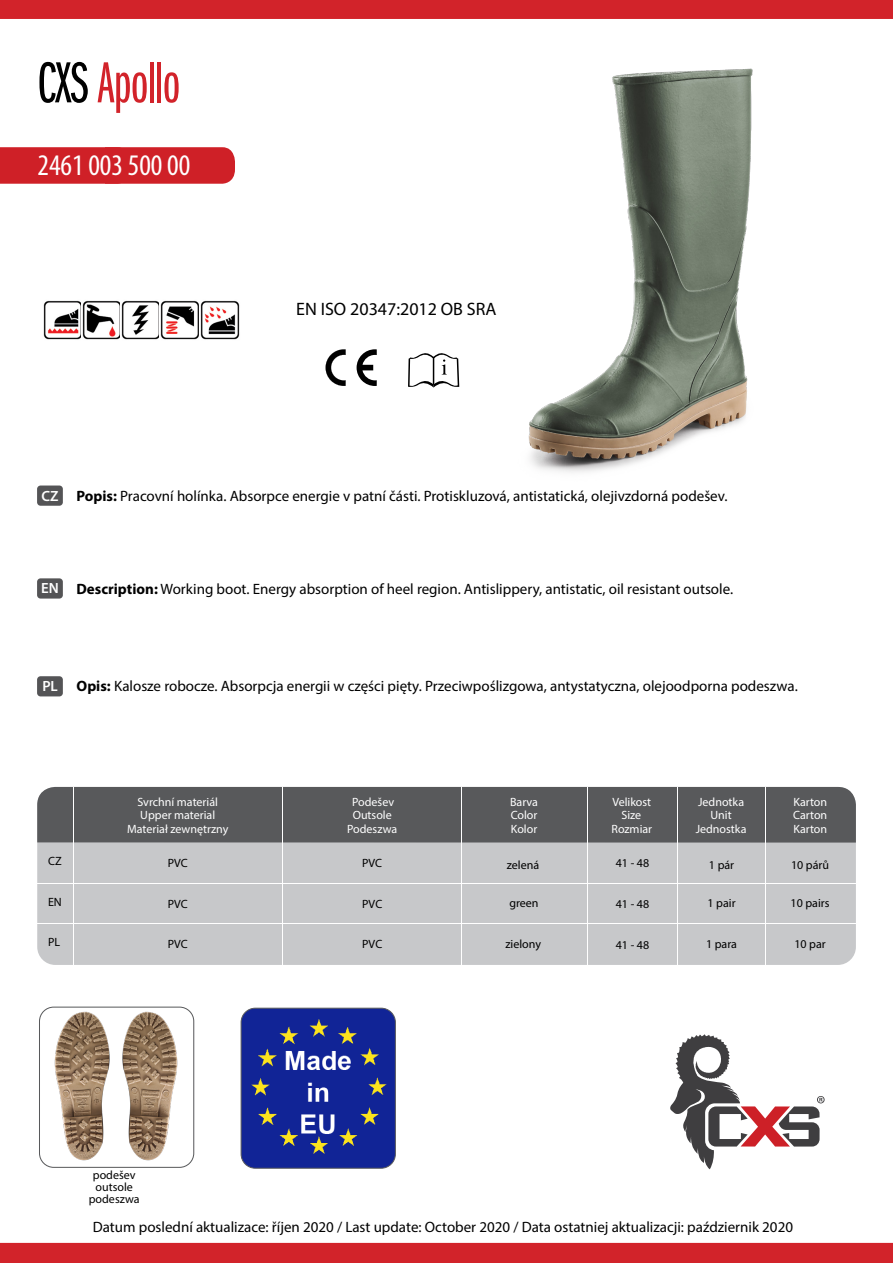
<style>
.page{position:relative;width:893px;height:1263px;background:#fff}
.page>*{position:absolute;margin:0;border:0;box-sizing:border-box;transform-origin:0 0}
.t1{font:60px "Franklin Got Itc DOT Boo Ext Com";letter-spacing:-.01em;color:#d2232a}
.t2{font:condensed 30px "Myriad Pro";color:#fff}
.t3{font:18px "Myriad Pro";color:#000}
.t4{font:15px "Myriad Pro";color:#000}
.t5{font:600 14.85px "Myriad Pro";color:#fff}
.t6{font:12px "Myriad Pro";color:#fff}
.t7{font:12px/12px "Myriad Pro";color:#000;text-align:center}
.s1{color:#000}
.s2{font-weight:700}
</style>
<div class="page">
<div style="left:0;top:147px;width:235px;height:37px;background:#cf2027"></div>
<img style="left:528px;top:68px;width:225px;height:405px">
<svg style="left:670px;top:1034px;width:155px;height:135px"></svg>
<div style="left:37px;top:485px;width:26px;height:21px;background:#545456;border-radius:3px"></div>
<div style="left:37px;top:578px;width:26px;height:21px;background:#545456;border-radius:3px"></div>
<div style="left:37px;top:676px;width:26px;height:20px;background:#545456;border-radius:3px"></div>
<div style="left:0;top:0;width:893px;height:19px;background:#d2232a"></div>
<div style="left:0;top:1243px;width:893px;height:20px;background:#d2232a"></div>
<img style="left:43px;top:300px;width:38px;height:40px">
<img style="left:82px;top:300px;width:38px;height:40px">
<img style="left:121px;top:300px;width:38px;height:40px">
<img style="left:160px;top:300px;width:80px;height:40px">
<img style="left:48px;top:1008px;width:137px;height:158px">
<div style="left:39px;top:1006px;width:155px;height:162px;border:1px solid #58595b;border-radius:14px"></div>
<img style="left:241px;top:1008px;width:154px;height:160px">
<div style="left:241px;top:1008px;width:155px;height:161px;border:1px solid #58595b;border-radius:14px"></div>
<div style="left:37px;top:787px;width:819px;height:178px;background:#c7c8ca;border-radius:18px"></div>
<div style="left:37px;top:787px;width:819px;height:55px;background:#58595b"></div>
<hr style="left:37px;top:923px;width:819px;height:1px;background:#fff">
<hr style="left:37px;top:883px;width:819px;height:1px;background:#fff">
<svg style="left:408px;top:353px;width:51px;height:34px"></svg>
<svg style="left:326px;top:349px;width:20px;height:37px"></svg>
<svg style="left:357px;top:349px;width:20px;height:37px"></svg>
<hr style="left:282px;top:787px;width:1px;height:178px;background:#fff">
<hr style="left:73px;top:787px;width:1px;height:178px;background:#fff">
<hr style="left:461px;top:787px;width:1px;height:178px;background:#fff">
<hr style="left:765px;top:787px;width:1px;height:178px;background:#fff">
<hr style="left:677px;top:787px;width:1px;height:178px;background:#fff">
<hr style="left:587px;top:787px;width:1px;height:178px;background:#fff">
<h1 class="t1" style="left:37px;top:51px;width:144px"><span class="s1">CXS</span> Apollo</h1>
<h2 class="t2" style="left:38px;top:147px;width:154px">2461 003 500 00</h2>
<p class="t3" style="left:296px;top:298px;width:202px">EN ISO 20347:2012 OB SRA</p>
<p class="t5" style="left:42px;top:486px;width:19px">CZ</p>
<p class="t4" style="left:77px;top:486px;width:652px"><span class="s2">Popis:</span> Pracovní holínka. Absorpce energie v patní části. Protiskluzová, antistatická, olejivzdorná podešev.</p>
<p class="t5" style="left:41px;top:579px;width:19px">EN</p>
<p class="t4" style="left:77px;top:579px;width:658px"><span class="s2">Description:</span> Working boot. Energy absorption of heel region. Antislippery, antistatic, oil resistant outsole.</p>
<p class="t5" style="left:42px;top:677px;width:17px">PL</p>
<p class="t4" style="left:77px;top:677px;width:723px"><span class="s2">Opis:</span> Kalosze robocze. Absorpcja energii w części pięty. Przeciwpoślizgowa, antystatyczna, olejoodporna podeszwa.</p>
<p class="t6" style="left:137px;top:794px;width:82px">Svrchní materiál</p>
<p class="t6" style="left:140px;top:808px;width:76px">Upper material</p>
<p class="t6" style="left:127px;top:822px;width:103px">Materiał zewnętrzny</p>
<p class="t6" style="left:352px;top:794px;width:43px">Podešev</p>
<p class="t6" style="left:347px;top:821px;width:52px">Podeszwa</p>
<p class="t6" style="left:353px;top:808px;width:41px">Outsole</p>
<p class="t6" style="left:510px;top:794px;width:30px">Barva</p>
<p class="t6" style="left:511px;top:821px;width:28px">Kolor</p>
<p class="t6" style="left:511px;top:808px;width:28px">Color</p>
<p class="t6" style="left:612px;top:794px;width:40px">Velikost</p>
<p class="t6" style="left:611px;top:821px;width:42px">Rozmiar</p>
<p class="t6" style="left:621px;top:808px;width:21px">Size</p>
<p class="t6" style="left:698px;top:794px;width:48px">Jednotka</p>
<p class="t6" style="left:696px;top:821px;width:52px">Jednostka</p>
<p class="t6" style="left:710px;top:808px;width:23px">Unit</p>
<p class="t6" style="left:793px;top:794px;width:35px">Karton</p>
<p class="t6" style="left:793px;top:821px;width:35px">Karton</p>
<p class="t6" style="left:793px;top:808px;width:36px">Carton</p>
<p class="t7" style="left:48px;top:855px;width:15px">CZ</p>
<p class="t7" style="left:48px;top:896px;width:15px">EN</p>
<p class="t7" style="left:48px;top:936px;width:14px">PL</p>
<p class="t7" style="left:168px;top:857px;width:22px">PVC</p>
<p class="t7" style="left:168px;top:898px;width:22px">PVC</p>
<p class="t7" style="left:168px;top:938px;width:22px">PVC</p>
<p class="t7" style="left:362px;top:857px;width:22px">PVC</p>
<p class="t7" style="left:362px;top:898px;width:22px">PVC</p>
<p class="t7" style="left:362px;top:938px;width:22px">PVC</p>
<p class="t7" style="left:507px;top:859px;width:34px">zelená</p>
<p class="t7" style="left:509px;top:897px;width:31px">green</p>
<p class="t7" style="left:505px;top:938px;width:37px">zielony</p>
<p class="t7" style="left:616px;top:857px;width:35px">41 - 48</p>
<p class="t7" style="left:616px;top:898px;width:35px">41 - 48</p>
<p class="t7" style="left:616px;top:939px;width:35px">41 - 48</p>
<p class="t7" style="left:709px;top:859px;width:27px">1 pár</p>
<p class="t7" style="left:791px;top:859px;width:40px">10 párů</p>
<p class="t7" style="left:708px;top:897px;width:30px">1 pair</p>
<p class="t7" style="left:790px;top:897px;width:40px">10 pairs</p>
<p class="t7" style="left:706px;top:938px;width:32px">1 para</p>
<p class="t7" style="left:794px;top:938px;width:33px">10 par</p>
<p class="t7" style="left:89px;top:1169px;width:52px">podešev outsole podeszwa</p>
<p class="t4" style="left:93px;top:1218px;width:702px">Datum poslední aktualizace: říjen 2020 / Last update: October 2020 / Data ostatniej aktualizacji: październik 2020</p>
</div>
